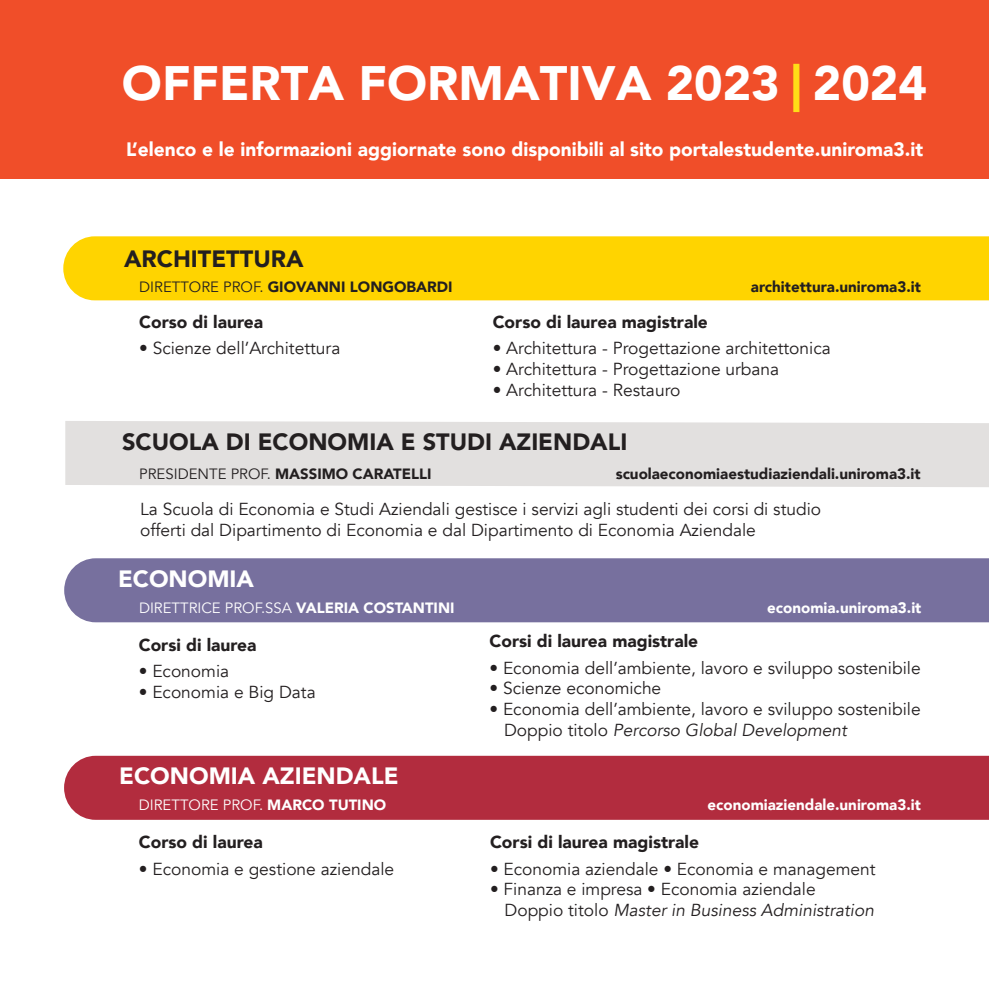
<style>
.page{position:relative;width:989px;height:989px;background:#fff}
.page>*{position:absolute;margin:0;border:0;box-sizing:border-box;transform-origin:0 0}
.t1{font:900 48.15px "Avenir";color:#fff}
.t2{font:900 23.62px "Avenir";color:#231f20}
.t3{font:900 23.62px "Avenir";color:#fff}
.t4{font:900 19.35px "Avenir";color:#fff}
.t5{font:17.32px/20.9px "Avenir";color:#231f20}
.t6{font:900 17.32px "Avenir";color:#231f20}
.t7{font:900 15.08px "Avenir";color:#231f20}
.t8{font:900 15.08px "Avenir";color:#fff}
.t9{font:900 14.85px "Avenir";color:#231f20}
.t10{font:14.85px "Avenir";color:#fff}
.s1{color:#ffde17}
.s2{font-weight:400}
.s3{font-weight:900}
.s4{font-style:italic}
</style>
<div class="page">
<div style="left:65px;top:421px;width:924px;height:66px;background:#e2e0df"></div>
<div style="left:0;top:0;width:989px;height:179px;background:#f04e29"></div>
<div style="left:63px;top:236px;width:926px;height:64px;background:#ffd400"></div>
<div style="left:64px;top:558px;width:925px;height:64px;background:#77709e"></div>
<div style="left:64px;top:755px;width:925px;height:64px;background:#b22c3e"></div>
<h1 class="t1" style="left:122px;top:42px;width:806px">OFFERTA FORMATIVA 2023 <span class="s1">|</span> 2024</h1>
<p class="t4" style="left:126px;top:133px;width:798px">L’elenco e le informazioni aggiornate sono disponibili al sito portalestudente.uniroma3.it</p>
<h2 class="t2" style="left:124px;top:238px;width:181px">ARCHITETTURA</h2>
<p class="t9" style="left:139px;top:274px;width:315px"><span class="s2">DIRETTORE PROF.</span> GIOVANNI LONGOBARDI</p>
<p class="t6" style="left:139px;top:307px;width:125px">Corso di laurea</p>
<p class="t5" style="left:139px;top:338px;width:203px">• Scienze dell’Architettura</p>
<p class="t7" style="left:751px;top:274px;width:171px">architettura.uniroma3.it</p>
<p class="t6" style="left:493px;top:307px;width:217px">Corso di laurea magistrale</p>
<p class="t5" style="left:493px;top:338px;width:339px">• Architettura - Progettazione architettonica</p>
<p class="t5" style="left:493px;top:359px;width:288px">• Architettura - Progettazione urbana</p>
<p class="t5" style="left:493px;top:380px;width:189px">• Architettura - Restauro</p>
<h2 class="t2" style="left:122px;top:422px;width:507px">SCUOLA DI ECONOMIA E STUDI AZIENDALI</h2>
<p class="t9" style="left:139px;top:461px;width:294px"><span class="s2">PRESIDENTE PROF.</span> MASSIMO CARATELLI</p>
<p class="t7" style="left:615px;top:461px;width:306px">scuolaeconomiaestudiaziendali.uniroma3.it</p>
<p class="t5" style="left:140px;top:499px;width:682px">La Scuola di Economia e Studi Aziendali gestisce i servizi agli studenti dei corsi di studio offerti dal Dipartimento di Economia e dal Dipartimento di Economia Aziendale</p>
<h2 class="t3" style="left:118px;top:558px;width:138px">ECONOMIA</h2>
<p class="t10" style="left:139px;top:599px;width:317px">DIRETTRICE PROF.SSA <span class="s3">VALERIA COSTANTINI</span></p>
<p class="t6" style="left:139px;top:630px;width:119px">Corsi di laurea</p>
<p class="t5" style="left:139px;top:660px;width:92px">• Economia</p>
<p class="t5" style="left:139px;top:681px;width:178px">• Economia e Big Data</p>
<h2 class="t3" style="left:119px;top:755px;width:281px">ECONOMIA AZIENDALE</h2>
<p class="t10" style="left:139px;top:796px;width:249px">DIRETTORE PROF. <span class="s3">MARCO TUTINO</span></p>
<p class="t6" style="left:139px;top:827px;width:125px">Corso di laurea</p>
<p class="t5" style="left:139px;top:858px;width:257px">• Economia e gestione aziendale</p>
<p class="t8" style="left:767px;top:595px;width:156px">economia.uniroma3.it</p>
<p class="t6" style="left:489px;top:626px;width:210px">Corsi di laurea magistrale</p>
<p class="t5" style="left:489px;top:657px;width:433px">• Economia dell’ambiente, lavoro e sviluppo sostenibile</p>
<p class="t5" style="left:489px;top:678px;width:173px">• Scienze economiche</p>
<p class="t5" style="left:504px;top:699px;width:418px;text-indent:-14px">• Economia dell’ambiente, lavoro e sviluppo sostenibile<br>Doppio titolo <span class="s4">Percorso Global Development</span></p>
<p class="t8" style="left:707px;top:791px;width:215px">economiaziendale.uniroma3.it</p>
<p class="t6" style="left:490px;top:827px;width:210px">Corsi di laurea magistrale</p>
<p class="t5" style="left:490px;top:858px;width:387px">• Economia aziendale • Economia e management</p>
<p class="t5" style="left:504px;top:879px;width:371px;text-indent:-14px">• Finanza e impresa • Economia aziendale<br>Doppio titolo <span class="s4">Master in Business Administration</span></p>
</div>
